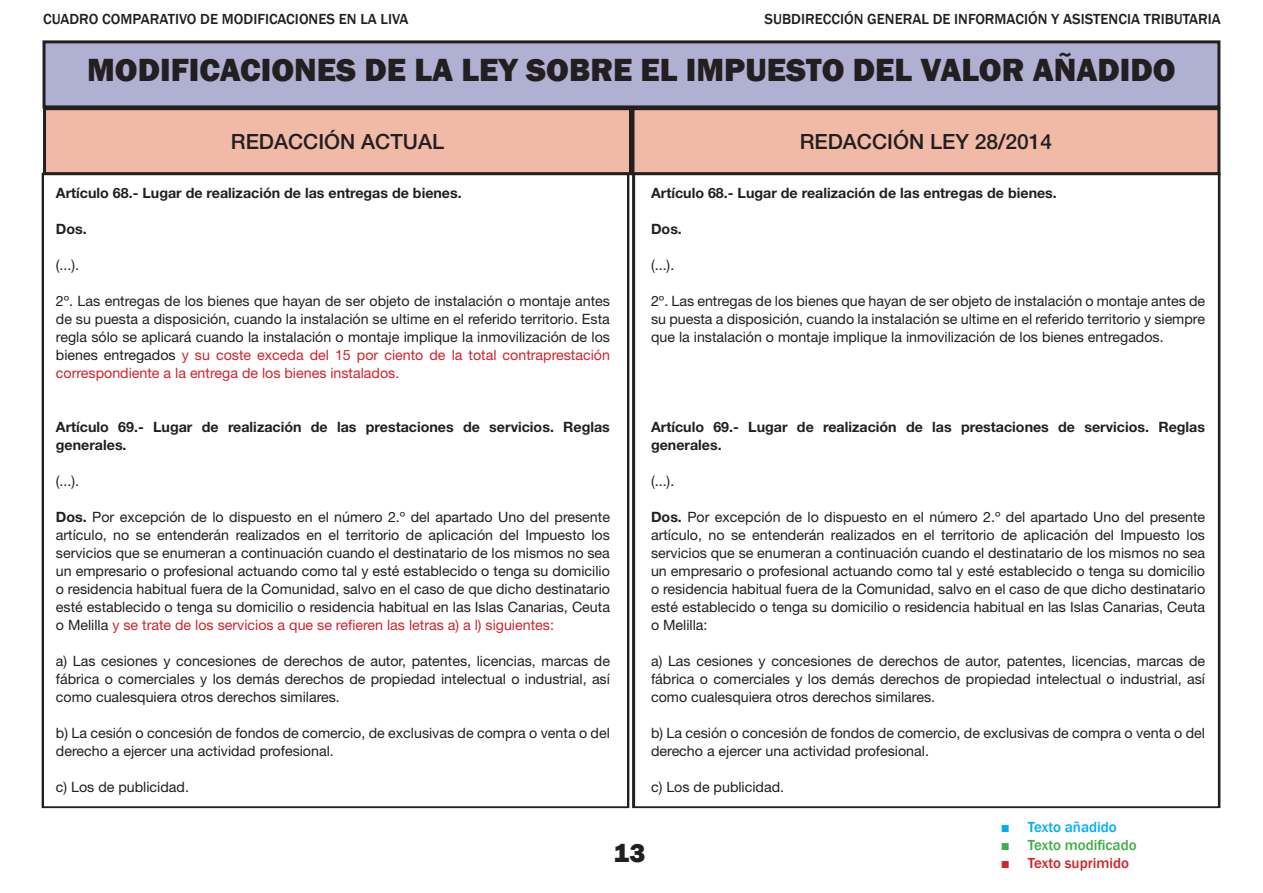
<style>
.page{position:relative;width:1263px;height:893px;background:#fff}
.page>*{position:absolute;margin:0;border:0;box-sizing:border-box;transform-origin:0 0}
.t1{font:800 33px "Franklin Gothic";color:#231f20}
.t2{font:800 27px "Franklin Gothic";color:#231f20}
.t3{font:500 21px "Helvetica Neue LT Std";color:#231f20}
.t4{font:500 15px "Franklin Gothic";color:#231f20}
.t5{font:500 15px "Franklin Gothic";color:#40ae49}
.t6{font:500 15px "Franklin Gothic";color:#d1232a}
.t7{font:500 15px "Franklin Gothic";color:#00aeef}
.Cuerpo_de_texto_Ley{font:14.25px/18px "Helvetica Neue LT Std";color:#231f20;text-align:justify}
.Cuerpo_de_texto_Ley-2{font:700 14.25px/18px "Helvetica Neue LT Std";color:#231f20}
.Artículo_Indice{font:700 14.25px "Helvetica Neue LT Std";color:#231f20}
.s1{color:#d1232a}
.s2{font-weight:700}
.s3{font-family:"Times New Roman";font-weight:700}
</style>
<div class="page">
<div style="left:44px;top:42px;width:1175px;height:65px;background:#afb0d2"></div>
<div style="left:43px;top:40px;width:1177px;height:68px;border:3px solid #231f20"></div>
<div style="left:633px;top:109px;width:586px;height:65px;background:#f0baa6"></div>
<div style="left:631px;top:107px;width:589px;height:68px;border:3px solid #231f20"></div>
<div style="left:45px;top:109px;width:585px;height:65px;background:#f0baa6"></div>
<div style="left:43px;top:107px;width:589px;height:68px;border:3px solid #231f20"></div>
<p class="t4" style="left:43px;top:10px;width:367px">CUADRO COMPARATIVO DE MODIFICACIONES EN LA LIVA</p>
<p class="t4" style="left:764px;top:10px;width:458px">SUBDIRECCIÓN GENERAL DE INFORMACIÓN Y ASISTENCIA TRIBUTARIA</p>
<h1 class="t1" style="left:87px;top:49px;width:1090px">MODIFICACIONES DE LA LEY SOBRE EL IMPUESTO DEL VALOR AÑADIDO</h1>
<h3 class="t3" style="left:231px;top:129px;width:215px">REDACCIÓN ACTUAL</h3>
<h3 class="t3" style="left:800px;top:129px;width:254px">REDACCIÓN LEY 28/2014</h3>
<p class="Artículo_Indice" style="left:651px;top:184px;width:407px">Artículo 68.- Lugar de realización de las entregas de bienes.</p>
<p class="Cuerpo_de_texto_Ley-2" style="left:651px;top:220px;width:32px">Dos.</p>
<p class="Cuerpo_de_texto_Ley" style="left:651px;top:256px;width:25px">(...).</p>
<p class="Cuerpo_de_texto_Ley" style="left:651px;top:292px;width:556px">2º. Las entregas de los bienes que hayan de ser objeto de instalación o montaje antes de su puesta a disposición, cuando la instalación se ultime en el referido territorio y siempre que la instalación o montaje implique la inmovilización de los bienes entregados.</p>
<p class="Artículo_Indice" style="left:56px;top:184px;width:407px">Artículo 68.- Lugar de realización de las entregas de bienes.</p>
<p class="Cuerpo_de_texto_Ley-2" style="left:56px;top:220px;width:32px">Dos.</p>
<p class="Cuerpo_de_texto_Ley" style="left:56px;top:256px;width:25px">(...).</p>
<p class="Cuerpo_de_texto_Ley" style="left:56px;top:292px;width:556px">2º. Las entregas de los bienes que hayan de ser objeto de instalación o montaje antes de su puesta a disposición, cuando la instalación se ultime en el referido territorio. Esta regla sólo se aplicará cuando la instalación o montaje implique la inmovilización de los bienes entregados <span class="s1">y su coste exceda del 15 por ciento de la total contraprestación correspondiente a la entrega de los bienes instalados.</span></p>
<p class="Cuerpo_de_texto_Ley-2" style="left:56px;top:418px;width:555px">Artículo 69.- Lugar de realización de las prestaciones de servicios. Reglas generales.</p>
<p class="Cuerpo_de_texto_Ley" style="left:56px;top:472px;width:25px">(...).</p>
<p class="Cuerpo_de_texto_Ley" style="left:56px;top:508px;width:556px"><span class="s2">Dos.</span> Por excepción de lo dispuesto en el número 2.º del apartado Uno del presente artículo, no se entenderán realizados en el territorio de aplicación del Impuesto los servicios que se enumeran a continuación cuando el destinatario de los mismos no sea un empresario o profesional actuando como tal y esté establecido o tenga su domicilio o residencia habitual fuera de la Comunidad, salvo en el caso de que dicho destinatario esté establecido o tenga su domicilio o residencia habitual en las Islas Canarias, Ceuta o Melilla <span class="s1">y se trate de los servicios a que se refieren las letras a) a l) siguientes:</span></p>
<p class="Cuerpo_de_texto_Ley" style="left:56px;top:652px;width:556px">a) Las cesiones y concesiones de derechos de autor, patentes, licencias, marcas de fábrica o comerciales y los demás derechos de propiedad intelectual o industrial, así como cualesquiera otros derechos similares.</p>
<p class="Cuerpo_de_texto_Ley" style="left:56px;top:724px;width:555px">b) La cesión o concesión de fondos de comercio, de exclusivas de compra o venta o del derecho a ejercer una actividad profesional.</p>
<p class="Cuerpo_de_texto_Ley" style="left:56px;top:778px;width:135px">c) Los de publicidad.</p>
<p class="Cuerpo_de_texto_Ley-2" style="left:651px;top:418px;width:555px">Artículo 69.- Lugar de realización de las prestaciones de servicios. Reglas generales.</p>
<p class="Cuerpo_de_texto_Ley" style="left:651px;top:472px;width:25px">(...).</p>
<p class="Cuerpo_de_texto_Ley" style="left:651px;top:508px;width:556px"><span class="s2">Dos.</span> Por excepción de lo dispuesto en el número 2.º del apartado Uno del presente artículo, no se entenderán realizados en el territorio de aplicación del Impuesto los servicios que se enumeran a continuación cuando el destinatario de los mismos no sea un empresario o profesional actuando como tal y esté establecido o tenga su domicilio o residencia habitual fuera de la Comunidad, salvo en el caso de que dicho destinatario esté establecido o tenga su domicilio o residencia habitual en las Islas Canarias, Ceuta o Melilla:</p>
<p class="Cuerpo_de_texto_Ley" style="left:651px;top:652px;width:556px">a) Las cesiones y concesiones de derechos de autor, patentes, licencias, marcas de fábrica o comerciales y los demás derechos de propiedad intelectual o industrial, así como cualesquiera otros derechos similares.</p>
<p class="Cuerpo_de_texto_Ley" style="left:651px;top:724px;width:555px">b) La cesión o concesión de fondos de comercio, de exclusivas de compra o venta o del derecho a ejercer una actividad profesional.</p>
<p class="Cuerpo_de_texto_Ley" style="left:651px;top:778px;width:135px">c) Los de publicidad.</p>
<h2 class="t2" style="left:613px;top:835px;width:33px">13</h2>
<p class="t7" style="left:1001px;top:817px;width:118px"><span class="s3">■</span> Texto añadido</p>
<p class="t5" style="left:1001px;top:835px;width:137px"><span class="s3">■</span> Texto modificado</p>
<p class="t6" style="left:1001px;top:853px;width:130px"><span class="s3">■</span> Texto suprimido</p>
</div>
